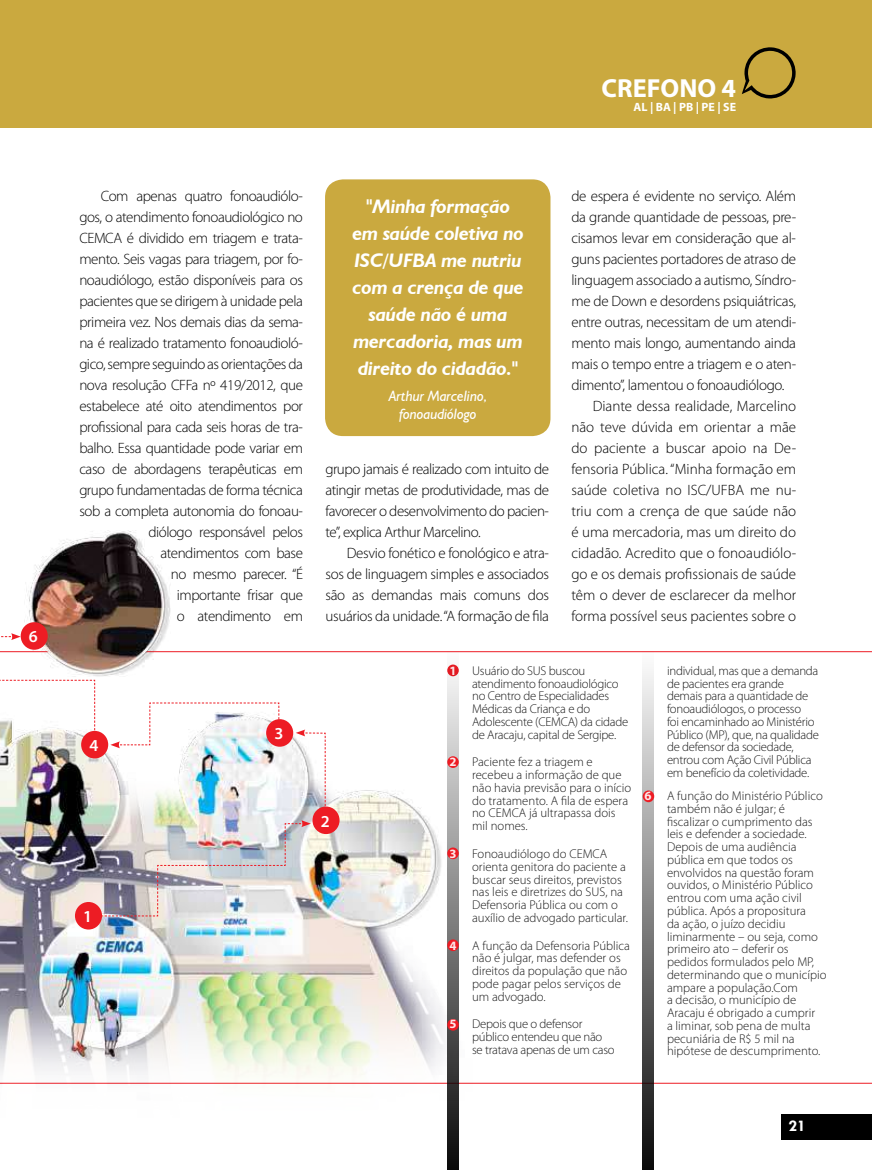
<style>
.page{position:relative;width:872px;height:1170px;background:#fff}
.page>*{position:absolute;margin:0;border:0;box-sizing:border-box;transform-origin:0 0}
.t1{font:700 26.25px "Myriad Pro";color:#fff}
.t2{font:italic 700 19.5px/27px "Humanist 521 BT";letter-spacing:-.01em;color:#fff;text-align:center}
.t3{font:600 16.8px "Myriad Pro";color:#fff}
.t4{font:700 16.5px "Tw Cen";color:#fff}
.t5{font:300 15px/21px "Myriad Pro";letter-spacing:-.025em;color:#000;text-align:justify}
.t6{font:300 15px "Myriad Pro";color:#000}
.t7{font:italic 15px/18px "Humanist 521 BT";letter-spacing:-.01em;color:#fff;text-align:center}
.t8{font:300 12.75px/12.8px "Myriad Pro";color:#000}
.t9{font:300 12.75px/12.8px "Myriad Pro";letter-spacing:-.02em;color:#000}
.t10{font:700 12px "Myriad Pro";color:#fff}
.s1{font-weight:700;color:#fff}
</style>
<div class="page">
<img style="left:0;top:530px;width:542px;height:554px">
<div style="left:75px;top:901px;width:27px;height:28px;background:#ed1c24;border-radius:50%"></div>
<div style="left:312px;top:806px;width:27px;height:28px;background:#ed1c24;border-radius:50%"></div>
<div style="left:81px;top:730px;width:27px;height:28px;background:#ed1c24;border-radius:50%"></div>
<div style="left:21px;top:622px;width:27px;height:27px;background:#ed1c24;border-radius:50%"></div>
<svg style="left:296px;top:729px;width:30px;height:84px"></svg>
<img style="left:101px;top:820px;width:210px;height:96px">
<svg style="left:110px;top:702px;width:169px;height:46px"></svg>
<div style="left:266px;top:719px;width:27px;height:27px;background:#ed1c24;border-radius:50%"></div>
<svg style="left:0;top:633px;width:95px;height:100px"></svg>
<svg style="left:642px;top:651px;width:12px;height:518px;background:#828282"></svg>
<svg style="left:447px;top:651px;width:12px;height:518px;background:#837e7e"></svg>
<div style="left:447px;top:756px;width:12px;height:11px;background:#ed1c24;border-radius:50%"></div>
<div style="left:447px;top:847px;width:12px;height:12px;background:#ed1c24;border-radius:50%"></div>
<div style="left:642px;top:790px;width:12px;height:12px;background:#ed1c24;border-radius:50%"></div>
<div style="left:447px;top:939px;width:12px;height:12px;background:#ed1c24;border-radius:50%"></div>
<div style="left:447px;top:1018px;width:12px;height:12px;background:#ed1c24;border-radius:50%"></div>
<div style="left:0;top:0;width:872px;height:127px;background:#caa93f"></div>
<svg style="left:742px;top:47px;width:53px;height:51px"></svg>
<div style="left:782px;top:1114px;width:90px;height:25px;background:#000"></div>
<div style="left:325px;top:179px;width:225px;height:257px;background:#caa93f;border-radius:18px"></div>
<p class="t3" style="left:29px;top:626px;width:10px">6</p>
<h1 class="t1" style="left:601px;top:71px;width:136px">CREFONO 4</h1>
<p class="t10" style="left:633px;top:99px;width:104px">AL | BA | PB | PE | SE</p>
<p class="t5" style="left:79px;top:186px;width:225px;text-align:right">Com apenas quatro fonoaudiólo&shy;gos, o atendimento fonoaudiológico no CEMCA é dividido em triagem e trata&shy;mento. Seis vagas para triagem, por fo&shy;noaudiólogo, estão disponíveis para os pacientes que se dirigem à unidade pela primeira vez. Nos demais dias da sema&shy;na é realizado tratamento fonoaudioló&shy;gico, sempre seguindo as orientações da nova resolução CFFa nº 419/2012, que estabelece até oito atendimentos por profissional para cada seis horas de tra&shy;balho. Essa quantidade pode variar em caso de abordagens terapêuticas em grupo fundamentadas de forma técnica sob a completa autonomia do fonoau&shy;diólogo responsável pelos atendimentos com base<br>no mesmo parecer. “É<br>importante frisar que<br>o atendimento em</p>
<p class="t3" style="left:89px;top:734px;width:10px">4</p>
<p class="t3" style="left:83px;top:905px;width:10px">1</p>
<p class="t3" style="left:274px;top:722px;width:10px">3</p>
<h2 class="t2" style="left:352px;top:192px;width:173px">"Minha formação em saúde coletiva no<br>ISC/UFBA me nutriu com a crença de que saúde não é uma mercadoria, mas um direito do cidadão."</h2>
<p class="t7" style="left:389px;top:387px;width:100px">Arthur Marcelino, fonoaudiólogo</p>
<p class="t5" style="left:325px;top:459px;width:225px">grupo jamais é realizado com intuito de atingir metas de produtividade, mas de favorecer o desenvolvimento do pacien&shy;te”, explica Arthur Marcelino.</p>
<p class="t5" style="left:325px;top:543px;width:225px;text-indent:21px">Desvio fonético e fonológico e atra&shy;sos de linguagem simples e associados são as demandas mais comuns dos usuários da unidade. “A formação de fila</p>
<p class="t5" style="left:571px;top:186px;width:226px">de espera é evidente no serviço. Além</p>
<p class="t5" style="left:571px;top:207px;width:226px">da grande quantidade de pessoas, pre-</p>
<p class="t5" style="left:571px;top:228px;width:226px">cisamos levar em consideração que al-</p>
<p class="t5" style="left:571px;top:249px;width:226px">guns pacientes portadores de atraso de</p>
<p class="t5" style="left:571px;top:270px;width:226px">linguagem associado a autismo, Síndro-</p>
<p class="t5" style="left:571px;top:291px;width:226px">me de Down e desordens psiquiátricas,</p>
<p class="t5" style="left:571px;top:312px;width:226px">entre outras, necessitam de um atendi-</p>
<p class="t5" style="left:571px;top:333px;width:226px">mento mais longo, aumentando ainda</p>
<p class="t5" style="left:571px;top:354px;width:226px">mais o tempo entre a triagem e o aten-</p>
<p class="t5" style="left:571px;top:375px;width:215px">dimento”, lamentou o fonoaudiólogo.</p>
<p class="t6" style="left:592px;top:398px;width:205px">Diante dessa realidade, Marcelino</p>
<p class="t6" style="left:571px;top:419px;width:226px">não teve dúvida em orientar a mãe</p>
<p class="t6" style="left:571px;top:440px;width:226px">do paciente a buscar apoio na De-</p>
<p class="t6" style="left:571px;top:461px;width:226px">fensoria Pública. “Minha formação em</p>
<p class="t6" style="left:571px;top:482px;width:226px">saúde coletiva no ISC/UFBA me nu-</p>
<p class="t6" style="left:571px;top:503px;width:226px">triu com a crença de que saúde não</p>
<p class="t6" style="left:571px;top:524px;width:226px">é uma mercadoria, mas um direito do</p>
<p class="t6" style="left:571px;top:545px;width:226px">cidadão. Acredito que o fonoaudiólo-</p>
<p class="t6" style="left:571px;top:566px;width:226px">go e os demais profissionais de saúde</p>
<p class="t6" style="left:571px;top:587px;width:226px">têm o dever de esclarecer da melhor</p>
<p class="t6" style="left:571px;top:608px;width:226px">forma possível seus pacientes sobre o</p>
<p class="t3" style="left:321px;top:810px;width:10px">2</p>
<p class="t9" style="left:472px;top:664px;width:158px;text-indent:-23px"><span class="s1">1</span> Usuário do SUS buscou atendimento fonoaudiológico no Centro de Especialidades<br>Médicas da Criança e do<br>Adolescente (CEMCA) da cidade de Aracaju, capital de Sergipe.</p>
<p class="t8" style="left:472px;top:756px;width:161px;text-indent:-23px"><span class="s1">2</span> Paciente fez a triagem e recebeu a informação de que não havia previsão para o início do tratamento. A fila de espera no CEMCA já ultrapassa dois mil nomes.</p>
<p class="t8" style="left:472px;top:847px;width:157px;text-indent:-23px"><span class="s1">3</span> Fonoaudiólogo do CEMCA orienta genitora do paciente a buscar seus direitos, previstos nas leis e diretrizes do SUS, na<br>Defensoria Pública ou com o auxílio de advogado particular.</p>
<p class="t8" style="left:472px;top:939px;width:159px;text-indent:-23px"><span class="s1">4</span> A função da Defensoria Pública não é julgar, mas defender os direitos da população que não pode pagar pelos serviços de um advogado.</p>
<p class="t9" style="left:472px;top:1017px;width:144px;text-indent:-23px"><span class="s1">5</span> Depois que o defensor público entendeu que não se tratava apenas de um caso</p>
<p class="t9" style="left:667px;top:664px;width:153px">individual, mas que a demanda de pacientes era grande demais para a quantidade de fonoaudiólogos, o processo<br>foi encaminhado ao Ministério<br>Público (MP), que, na qualidade de defensor da sociedade, entrou com Ação Civil Pública em benefício da coletividade.</p>
<p class="t8" style="left:667px;top:789px;width:161px;text-indent:-23px"><span class="s1">6</span> A função do Ministério Público também não é julgar; é fiscalizar o cumprimento das leis e defender a sociedade.<br>Depois de uma audiência pública em que todos os envolvidos na questão foram ouvidos, o Ministério Público entrou com uma ação civil pública. Após a propositura<br>da ação, o juízo decidiu liminarmente – ou seja, como primeiro ato – deferir os pedidos formulados pelo MP, determinando que o município ampare a população.Com<br>a decisão, o município de<br>Aracaju é obrigado a cumprir<br>a liminar, sob pena de multa pecuniária de R$ 5 mil na hipótese de descumprimento.</p>
<p class="t4" style="left:788px;top:1116px;width:19px">21</p>
</div>
